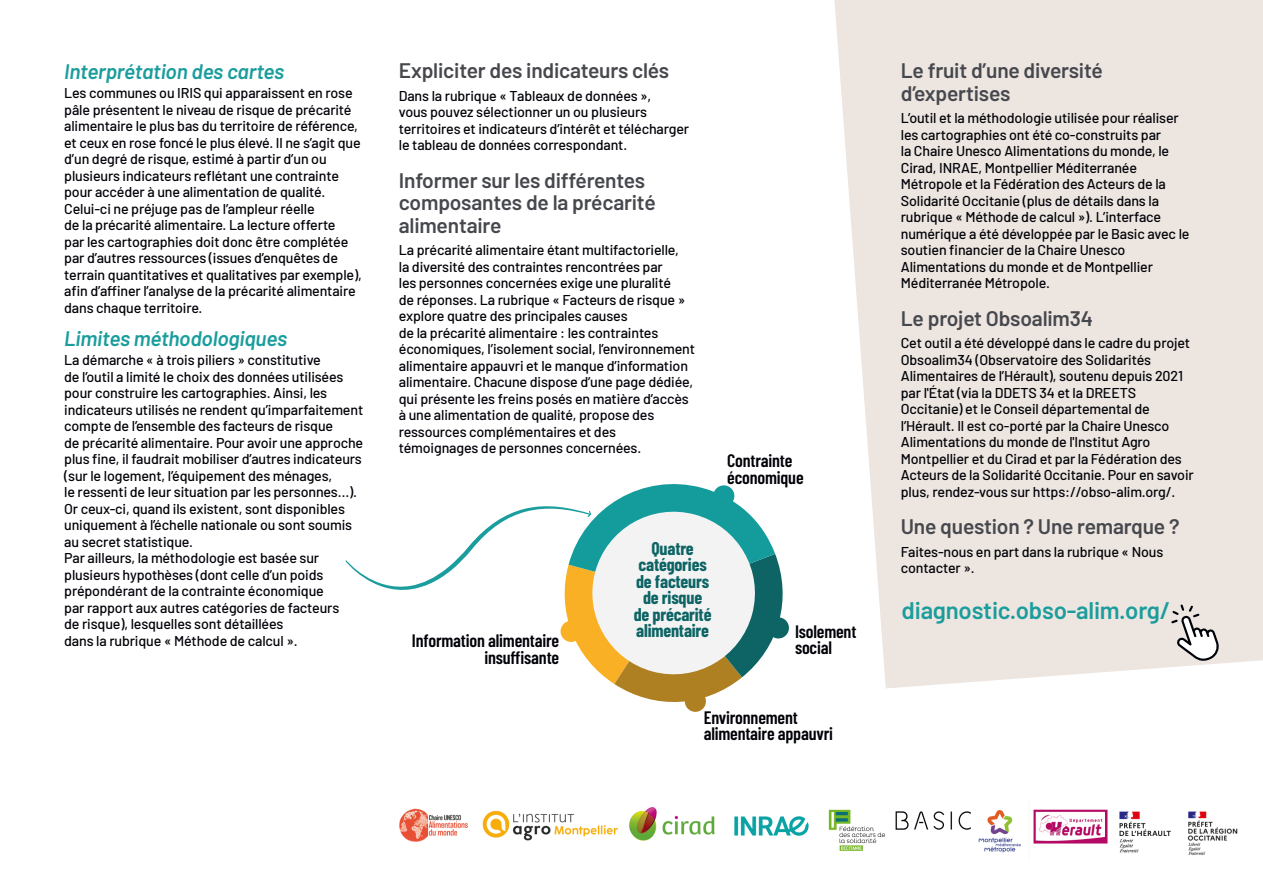
<style>
.page{position:relative;width:1263px;height:893px;background:#fff}
.page>*{position:absolute;margin:0;border:0;box-sizing:border-box;transform-origin:0 0}
.t1{font:600 24px "Barlow";letter-spacing:-.01em;color:#1b9d9d}
.t2{font:600 21px/22.5px "Barlow";letter-spacing:-.01em;color:#46484e}
.t3{font:italic 600 21px "Barlow";letter-spacing:-.01em;color:#1b9d9d}
.t4{font:600 18px/16.5px "Barlow Condensed";letter-spacing:-.01em;color:#000208}
.t5{font:700 18px/16.5px "Barlow Condensed";letter-spacing:-.01em;color:#0e6464;text-align:center}
.t6{font:500 14.25px/16.5px "Barlow";letter-spacing:-.01em;color:#000208}
</style>
<div class="page">
<svg style="left:834px;top:0;width:429px;height:688px;background:#eee7e2"></svg>
<svg style="left:685px;top:691px;width:21px;height:21px"></svg>
<svg style="left:1171px;top:604px;width:49px;height:57px"></svg>
<svg style="left:345px;top:484px;width:444px;height:226px"></svg>
<img style="left:399px;top:807px;width:839px;height:48px">
<h2 class="t3" style="left:64px;top:58px;width:222px">Interprétation des cartes</h2>
<p class="t6" style="left:64px;top:84px;width:299px">Les communes ou IRIS qui apparaissent en rose pâle présentent le niveau de risque de précarité alimentaire le plus bas du territoire de référence, et ceux en rose foncé le plus élevé. Il ne s’agit que d’un degré de risque, estimé à partir d’un ou plusieurs indicateurs reflétant une contrainte pour accéder à une alimentation de qualité.<br>Celui-ci ne préjuge pas de l’ampleur réelle<br>de la précarité alimentaire. La lecture offerte<br>par les cartographies doit donc être complétée par d’autres ressources (issues d’enquêtes de terrain quantitatives et qualitatives par exemple), afin d’affiner l’analyse de la précarité alimentaire dans chaque territoire.</p>
<h2 class="t3" style="left:64px;top:325px;width:224px">Limites méthodologiques</h2>
<p class="t6" style="left:64px;top:351px;width:301px">La démarche « à trois piliers » constitutive<br>de l’outil a limité le choix des données utilisées pour construire les cartographies. Ainsi, les indicateurs utilisés ne rendent qu’imparfaitement compte de l’ensemble des facteurs de risque<br>de précarité alimentaire. Pour avoir une approche plus fine, il faudrait mobiliser d’autres indicateurs (sur le logement, l’équipement des ménages,<br>le ressenti de leur situation par les personnes…).<br>Or ceux-ci, quand ils existent, sont disponibles uniquement à l’échelle nationale ou sont soumis au secret statistique.<br>Par ailleurs, la méthodologie est basée sur plusieurs hypothèses (dont celle d’un poids prépondérant de la contrainte économique<br>par rapport aux autres catégories de facteurs<br>de risque), lesquelles sont détaillées<br>dans la rubrique « Méthode de calcul ».</p>
<h2 class="t2" style="left:399px;top:59px;width:272px">Expliciter des indicateurs clés</h2>
<p class="t6" style="left:399px;top:87px;width:292px">Dans la rubrique « Tableaux de données »,<br>vous pouvez sélectionner un ou plusieurs territoires et indicateurs d’intérêt et télécharger le tableau de données correspondant.</p>
<h2 class="t2" style="left:399px;top:168px;width:258px">Informer sur les différentes composantes de la précarité alimentaire</h2>
<p class="t6" style="left:399px;top:241px;width:298px">La précarité alimentaire étant multifactorielle,<br>la diversité des contraintes rencontrées par<br>les personnes concernées exige une pluralité<br>de réponses. La rubrique « Facteurs de risque » explore quatre des principales causes<br>de la précarité alimentaire : les contraintes économiques, l’isolement social, l’environnement alimentaire appauvri et le manque d’information alimentaire. Chacune dispose d’une page dédiée, qui présente les freins posés en matière d’accès à une alimentation de qualité, propose des ressources complémentaires et des témoignages de personnes concernées.</p>
<p class="t4" style="left:727px;top:452px;width:78px">Contrainte économique</p>
<p class="t4" style="left:412px;top:632px;width:149px;text-align:right">Information alimentaire insuffisante</p>
<p class="t5" style="left:634px;top:539px;width:79px">Quatre catégories de facteurs de risque de précarité alimentaire</p>
<p class="t4" style="left:795px;top:622px;width:63px">Isolement social</p>
<p class="t4" style="left:704px;top:708px;width:131px">Environnement alimentaire appauvri</p>
<h2 class="t2" style="left:901px;top:58px;width:204px">Le fruit d’une diversité d’expertises</h2>
<p class="t6" style="left:901px;top:109px;width:290px">L’outil et la méthodologie utilisée pour réaliser les cartographies ont été co-construits par<br>la Chaire Unesco Alimentations du monde, le Cirad, INRAE, Montpellier Méditerranée Métropole et la Fédération des Acteurs de la Solidarité Occitanie (plus de détails dans la rubrique « Méthode de calcul »). L’interface numérique a été développée par le Basic avec le soutien financier de la Chaire Unesco Alimentations du monde et de Montpellier Méditerranée Métropole.</p>
<h2 class="t2" style="left:901px;top:306px;width:194px">Le projet Obsoalim34</h2>
<p class="t6" style="left:901px;top:334px;width:294px">Cet outil a été développé dans le cadre du projet Obsoalim34 (Observatoire des Solidarités Alimentaires de l’Hérault), soutenu depuis 2021 par l'État (via la DDETS 34 et la DREETS Occitanie) et le Conseil départemental de l’Hérault. Il est co-porté par la Chaire Unesco Alimentations du monde de l'Institut Agro Montpellier et du Cirad et par la Fédération des Acteurs de la Solidarité Occitanie. Pour en savoir plus, rendez-vous sur https://obso-alim.org/.</p>
<h2 class="t2" style="left:901px;top:514px;width:280px">Une question ? Une remarque ?</h2>
<p class="t6" style="left:901px;top:543px;width:264px">Faites-nous en part dans la rubrique « Nous contacter ».</p>
<h1 class="t1" style="left:902px;top:595px;width:270px">diagnostic.obso-alim.org/</h1>
</div>
